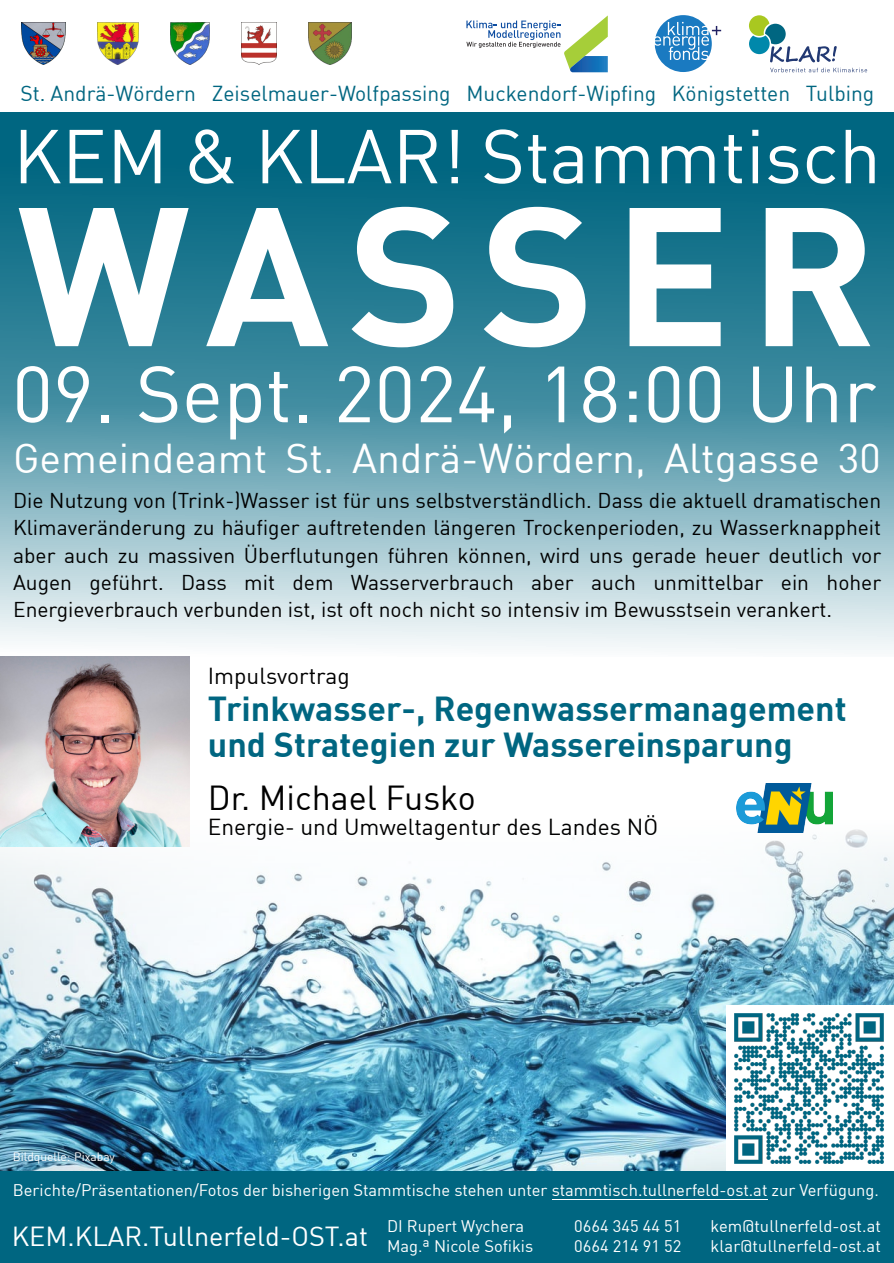
<style>
.page{position:relative;width:894px;height:1263px;background:#fff}
.page>*{position:absolute;margin:0;border:0;box-sizing:border-box;transform-origin:0 0}
.t1{font:700 194.1px "DIN";letter-spacing:.095em;color:#fff}
.t2{font:78.3px "DIN";color:#fff}
.t3{font:75px "DIN";color:#fff}
.t4{font:40.8px "DIN";color:#fff}
.t5{font:700 34.05px/36.8px "DIN";color:#006681}
.t6{font:34.05px "DIN";color:#000}
.t7{font:27px "DIN";color:#fff}
.t8{font:22.65px "DIN";color:#000}
.t9{font:21.3px "DIN";color:#006681}
.t10{font:21px/27.3px "DIN";color:#000;text-align:justify}
.t11{font:16.5px/36px "DIN";color:#fff}
.t12{font:12px "DIN";color:#fff}
</style>
<div class="page">
<img style="left:0;top:821px;width:893px;height:350px">
<img style="left:241px;top:22px;width:36px;height:42px">
<img style="left:170px;top:22px;width:39px;height:42px">
<img style="left:21px;top:22px;width:45px;height:42px">
<img style="left:308px;top:22px;width:43px;height:42px">
<img style="left:97px;top:22px;width:41px;height:42px">
<div style="left:0;top:1171px;width:893px;height:39px;background:#006681"></div>
<hr style="left:551px;top:1199px;width:216px;height:1px;background:#fff">
<div style="left:374px;top:1210px;width:519px;height:53px;background:#006681"></div>
<div style="left:0;top:1210px;width:379px;height:53px;background:#006681"></div>
<svg style="left:749px;top:15px;width:85px;height:47px"></svg>
<svg style="left:770px;top:68px;width:64px;height:4px"></svg>
<svg style="left:654px;top:15px;width:66px;height:57px"></svg>
<svg style="left:466px;top:16px;width:141px;height:56px"></svg>
<svg style="left:0;top:112px;width:893px;height:545px;background:#599bac"></svg>
<div style="left:725px;top:1006px;width:168px;height:165px;background:#fff"></div>
<img style="left:734px;top:1014px;width:149px;height:149px">
<img style="left:834px;top:46px;width:59px;height:336px">
<img style="left:0;top:657px;width:189px;height:189px">
<img style="left:735px;top:784px;width:97px;height:48px">
<p class="t9" style="left:20px;top:80px;width:855px">St. Andrä-Wördern Zeiselmauer-Wolfpassing Muckendorf-Wipfing Königstetten Tulbing</p>
<h3 class="t3" style="left:13px;top:109px;width:869px">KEM &amp; KLAR! Stammtisch</h3>
<h1 class="t1" style="left:17px;top:149px;width:860px">WASSER</h1>
<h2 class="t2" style="left:12px;top:345px;width:865px">09. Sept. 2024, 18:00 Uhr</h2>
<h3 class="t4" style="left:13px;top:433px;width:869px">Gemeindeamt St. Andrä-Wördern, Altgasse 30</h3>
<p class="t10" style="left:13px;top:486px;width:869px">Die Nutzung von (Trink-)Wasser ist für uns selbstverständlich. Dass die aktuell dramatischen Klimaveränderung zu häufiger auftretenden längeren Trockenperioden, zu Wasserknappheit aber auch zu massiven Überflutungen führen können, wird uns gerade heuer deutlich vor Augen geführt. Dass mit dem Wasserverbrauch aber auch unmittelbar ein hoher Energieverbrauch verbunden ist, ist oft noch nicht so intensiv im Bewusstsein verankert.</p>
<p class="t8" style="left:208px;top:662px;width:143px">Impulsvortrag</p>
<h3 class="t5" style="left:208px;top:688px;width:640px">Trinkwasser-, Regenwassermanagement und Strategien zur Wassereinsparung</h3>
<h3 class="t6" style="left:208px;top:777px;width:269px">Dr. Michael Fusko</h3>
<p class="t8" style="left:208px;top:812px;width:451px">Energie- und Umweltagentur des Landes NÖ</p>
<p class="t12" style="left:13px;top:1149px;width:104px">Bildquelle: Pixabay</p>
<p class="t11" style="left:387px;top:1172px;width:493px;text-indent:-374px">Berichte/Präsentationen/Fotos der bisherigen Stammtische stehen unter stammtisch.tullnerfeld-ost.at zur Verfügung.<br>DI Rupert Wychera</p>
<p class="t11" style="left:574px;top:1208px;width:109px">0664 345 44 51</p>
<p class="t11" style="left:710px;top:1208px;width:172px">kem@tullnerfeld-ost.at</p>
<p class="t7" style="left:12px;top:1219px;width:523px">KEM.KLAR.Tullnerfeld-OST.at <sub>Mag.ª</sub> <sub>Nicole</sub> <sub>Sofikis</sub></p>
<p class="t11" style="left:574px;top:1228px;width:109px">0664 214 91 52</p>
<p class="t11" style="left:710px;top:1228px;width:172px">klar@tullnerfeld-ost.at</p>
</div>
